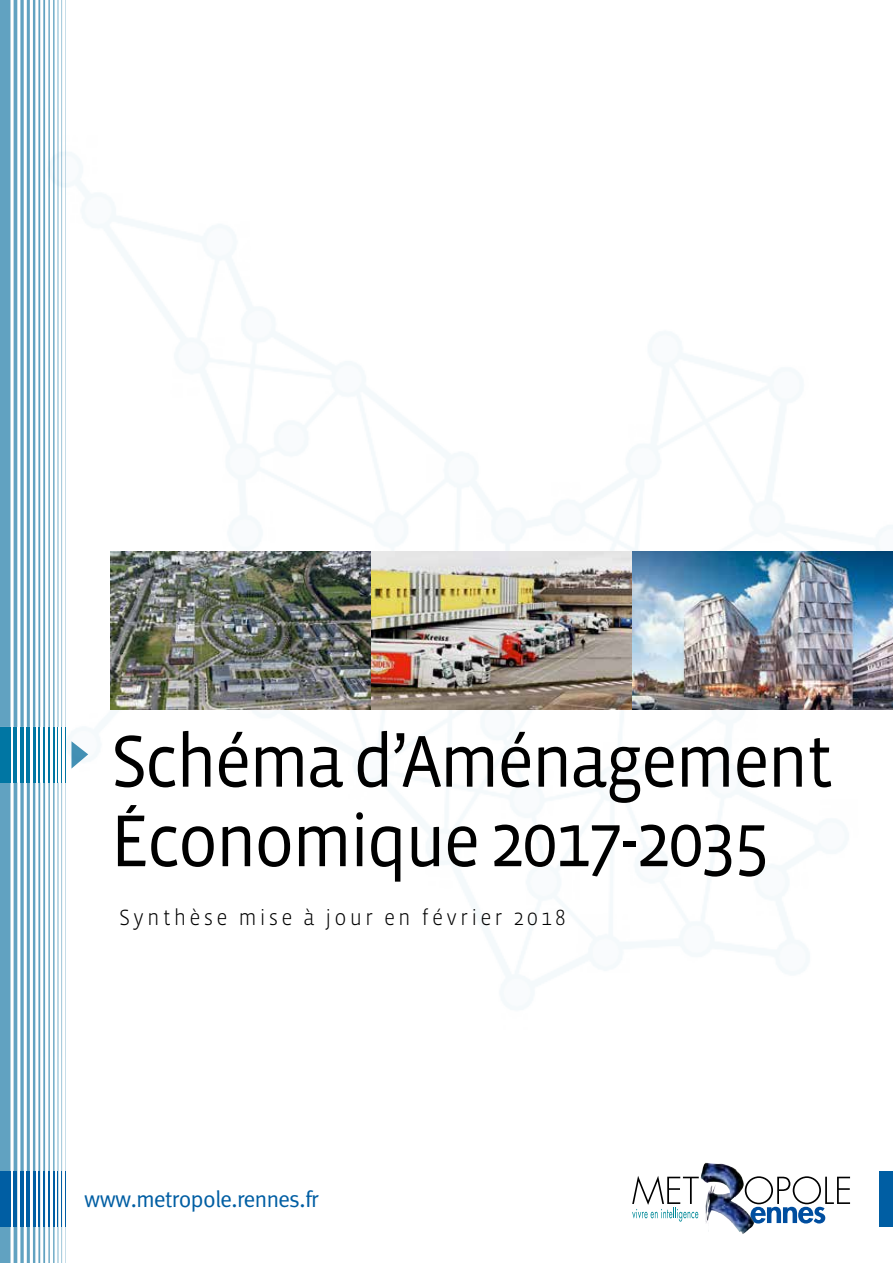
<style>
.page{position:relative;width:893px;height:1263px;background:#fff}
.page>*{position:absolute;margin:0;border:0;box-sizing:border-box;transform-origin:0 0}
.t1{font:75px/79.5px "Vista Sans OT";letter-spacing:-.04em;color:#000;scale:.95 1}
.t2{font:23.1px "Meta";letter-spacing:-.025em;color:#005ea3}
.t3{font:300 22.5px "Vista Sans OT";letter-spacing:.15em;color:#000;scale:.95 1}
</style>
<div class="page">
<div style="left:879px;top:1171px;width:14px;height:56px;background:#005ea3"></div>
<img style="left:700px;top:1163px;width:54px;height:71px">
<svg style="left:745px;top:1176px;width:105px;height:47px"></svg>
<svg style="left:632px;top:1176px;width:67px;height:46px"></svg>
<svg style="left:0;top:0;width:66px;height:1263px"></svg>
<img style="left:30px;top:108px;width:863px;height:949px">
<img style="left:111px;top:551px;width:782px;height:158px">
<p class="t1" style="left:111px;top:723px;width:762px">Schéma d’Aménagement<br>Économique 2017-2035</p>
<p class="t3" style="left:119px;top:906px;width:472px">Synthèse mise à jour en février 2018</p>
<p class="t2" style="left:84px;top:1185px;width:236px">www.metropole.rennes.fr</p>
</div>
